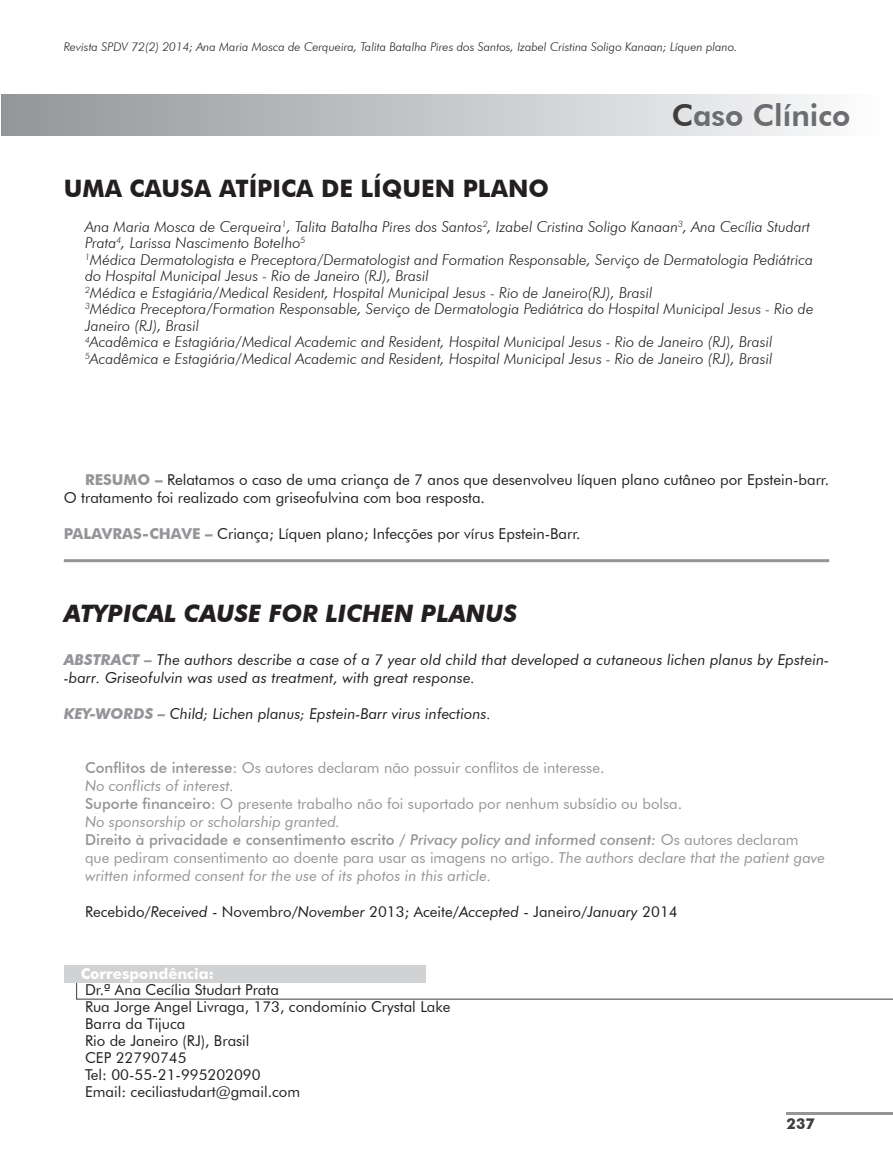
<style>
.page{position:relative;width:893px;height:1170px;background:#fff}
.page>*{position:absolute;margin:0;border:0;box-sizing:border-box;transform-origin:0 0}
.t1{font:800 30px "Futura BT";color:#6c6d70}
.t2{font:700 24px "Futura BT";color:#231f20}
.t3{font:italic 700 24px "Futura BT";color:#231f20}
.t4{font:italic 300 15px/16.5px "Futura BT";color:#231f20}
.t5{font:15px/17px "Futura BT";color:#231f20}
.t6{font:15px/18px "Futura BT";color:#939598}
.t7{font:italic 15px/18px "Futura BT";letter-spacing:.005em;color:#231f20}
.t8{font:700 15px "Futura BT";color:#fff}
.t9{font:700 15px "Futura BT";color:#3e3e3f}
.t10{font:italic 300 12px "Futura BT";color:#231f20}
.s1{color:#3e3e3f}
.s2{font-weight:700;color:#939598}
.s3{font-weight:500}
.s4{font-style:italic}
.s5{font-weight:500;font-style:italic}
</style>
<div class="page">
<div style="left:0;top:94px;width:893px;height:41px;background:linear-gradient(to right,#939498,#fdfdfe)"></div>
<hr style="left:787px;top:1111px;width:106px;height:3px;background:#939598">
<hr style="left:64px;top:559px;width:765px;height:3px;background:#939598">
<svg style="left:76px;top:975px;width:817px;height:24px"></svg>
<div style="left:64px;top:965px;width:361px;height:17px;background:#d1d2d4"></div>
<img style="left:0;top:94px;width:1px;height:41px">
<p class="t10" style="left:64px;top:40px;width:675px">Revista SPDV 72(2) 2014; Ana Maria Mosca de Cerqueira, Talita Batalha Pires dos Santos, Izabel Cristina Soligo Kanaan; Líquen plano.</p>
<h1 class="t1" style="left:672px;top:97px;width:180px"><span class="s1">C</span>aso Clínico</h1>
<h2 class="t2" style="left:64px;top:174px;width:487px">UMA CAUSA ATÍPICA DE LÍQUEN PLANO</h2>
<p class="t4" style="left:85px;top:218px;width:730px">Ana Maria Mosca de Cerqueira<sup>1</sup>, Talita Batalha Pires dos Santos<sup>2</sup>, Izabel Cristina Soligo Kanaan<sup>3</sup>, Ana Cecília Studart Prata<sup>4</sup>, Larissa Nascimento Botelho<sup>5<br>1</sup>Médica Dermatologista e Preceptora/Dermatologist and Formation Responsable, Serviço de Dermatologia Pediátrica do Hospital Municipal Jesus - Rio de Janeiro (RJ), Brasil<br><sup>2</sup>Médica e Estagiária/Medical Resident, Hospital Municipal Jesus - Rio de Janeiro(RJ), Brasil<br><sup>3</sup>Médica Preceptora/Formation Responsable, Serviço de Dermatologia Pediátrica do Hospital Municipal Jesus - Rio de Janeiro (RJ), Brasil<br><sup>4</sup>Acadêmica e Estagiária/Medical Academic and Resident, Hospital Municipal Jesus - Rio de Janeiro (RJ), Brasil <sup>5</sup>Acadêmica e Estagiária/Medical Academic and Resident, Hospital Municipal Jesus - Rio de Janeiro (RJ), Brasil</p>
<p class="t5" style="left:64px;top:470px;width:767px;line-height:18px;text-indent:21px"><span class="s2">RESUMO –</span> Relatamos o caso de uma criança de 7 anos que desenvolveu líquen plano cutâneo por Epstein-barr.<br>O tratamento foi realizado com griseofulvina com boa resposta.</p>
<p class="t5" style="left:64px;top:525px;width:518px"><span class="s2">PALAVRAS-CHAVE –</span> Criança; Líquen plano; Infecções por vírus Epstein-Barr.</p>
<h2 class="t3" style="left:64px;top:598px;width:455px">ATYPICAL CAUSE FOR LICHEN PLANUS</h2>
<p class="t7" style="left:64px;top:650px;width:767px"><span class="s2">ABSTRACT –</span> The authors describe a case of a 7 year old child that developed a cutaneous lichen planus by Epstein--barr. Griseofulvin was used as treatment, with great response.</p>
<p class="t7" style="left:64px;top:704px;width:429px"><span class="s2">KEY-WORDS –</span> Child; Lichen planus; Epstein-Barr virus infections.</p>
<p class="t6" style="left:85px;top:758px;width:742px"><span class="s3">Conflitos de interesse:</span> Os autores declaram não possuir conflitos de interesse.<br><span class="s4">No conflicts of interest.<br></span><span class="s3">Suporte financeiro:</span> O presente trabalho não foi suportado por nenhum subsídio ou bolsa.<br><span class="s4">No sponsorship or scholarship granted.<br></span><span class="s3">Direito à privacidade e consentimento escrito /</span> <span class="s5">Privacy policy and informed consent:</span> Os autores declaram que pediram consentimento ao doente para usar as imagens no artigo. <span class="s4">The authors declare that the patient gave written informed consent for the use of its photos in this article.</span></p>
<p class="t5" style="left:85px;top:903px;width:594px">Recebido/<span class="s4">Received</span> - Novembro/<span class="s4">November</span> 2013; Aceite/<span class="s4">Accepted</span> - Janeiro/<span class="s4">January</span> 2014</p>
<p class="t8" style="left:81px;top:964px;width:135px">Correspondência:</p>
<p class="t5" style="left:85px;top:981px;width:367px">Dr.ª Ana Cecília Studart Prata<br>Rua Jorge Angel Livraga, 173, condomínio Crystal Lake<br>Barra da Tijuca<br>Rio de Janeiro (RJ), Brasil<br>CEP 22790745<br>Tel: 00-55-21-995202090<br>Email: ceciliastudart@gmail.com</p>
<p class="t9" style="left:787px;top:1114px;width:30px">237</p>
</div>
